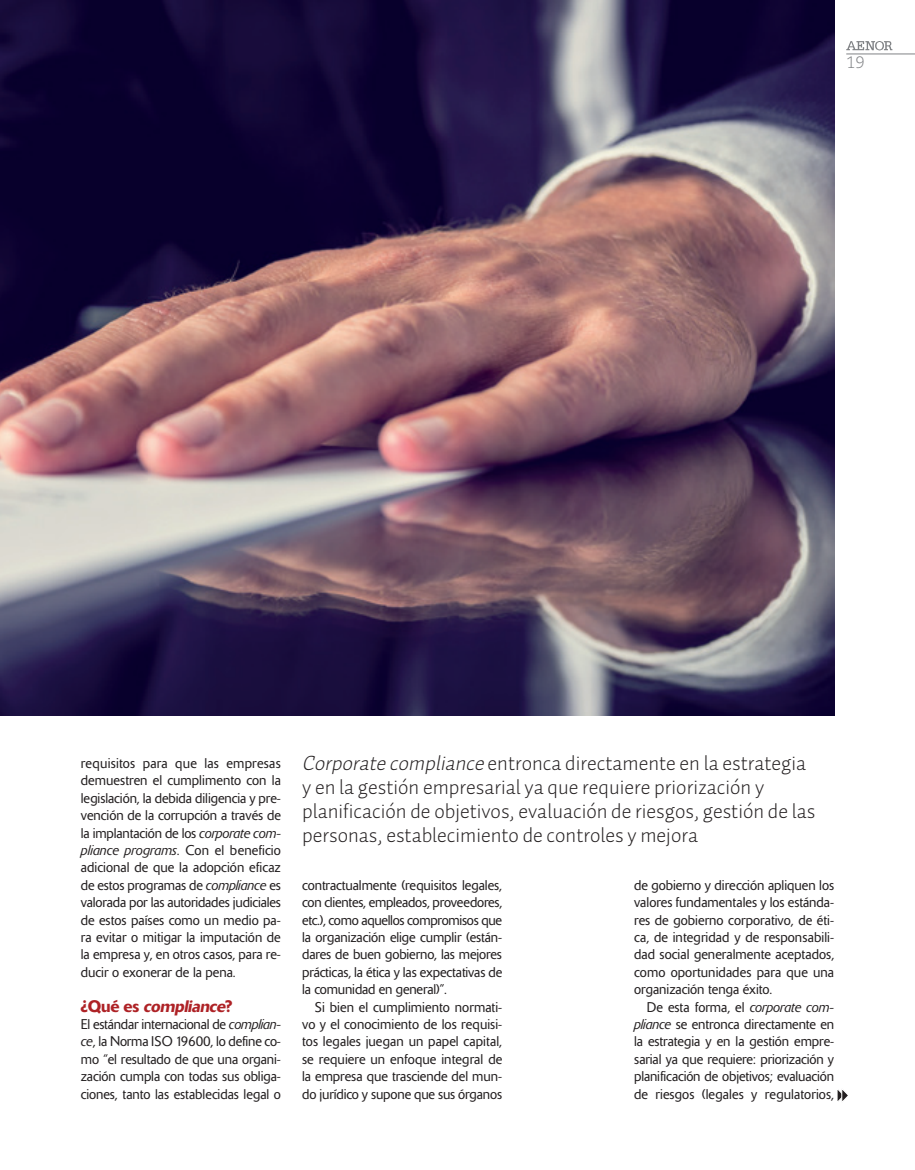
<style>
.page{position:relative;width:915px;height:1170px;background:#fff}
.page>*{position:absolute;margin:0;border:0;box-sizing:border-box;transform-origin:0 0}
._05_SUMARIO_TEMAS{font:21px/24px "Auto 1 Light LF";color:#231f20}
._04_LADILLO{font:italic 500 16.5px "Delta";color:#ae2226}
.t1{font:300 16.5px "Caecilia LT Std";color:#808285}
._04_TEXTO_CORRIDO{font:300 13.95px/17.4px "Delta";color:#231f20;text-align:justify}
.s1{font-style:italic}
.s2{font-style:normal}
</style>
<div class="page">
<hr style="left:846px;top:54px;width:68px;height:1px;background:#808285">
<svg style="left:846px;top:41px;width:46px;height:10px"></svg>
<img style="left:0;top:0;width:833px;height:715px">
<svg style="left:837px;top:1089px;width:11px;height:12px"></svg>
<p class="t1" style="left:846px;top:53px;width:20px">19</p>
<p class="_04_TEXTO_CORRIDO" style="left:81px;top:754px;width:201px">requisitos para que las empresas demuestren el cumplimento con la legislación, la debida diligencia y pre&shy;vención de la corrupción a través de la implantación de los <span class="s1">corporate com&shy;pliance programs</span>. Con el beneficio adicional de que la adopción eficaz de estos programas de <span class="s1">compliance</span> es valorada por las autoridades judiciales de estos países como un medio pa&shy;ra evitar o mitigar la imputación de la empresa y, en otros casos, para re&shy;ducir o exonerar de la pena.</p>
<p class="_04_LADILLO" style="left:81px;top:995px;width:153px"><span class="s2">¿ Q u é e s</span> compliance<span class="s2">?</span></p>
<p class="_04_TEXTO_CORRIDO" style="left:81px;top:1015px;width:201px">El estándar internacional de <span class="s1">complian&shy;ce</span>, la Norma ISO 19600, lo define co&shy;mo “el resultado de que una organi&shy;zación cumpla con todas sus obliga&shy;ciones, tanto las establecidas legal o</p>
<p class="_05_SUMARIO_TEMAS" style="left:302px;top:750px;width:514px"><span class="s1">Corporate compliance</span> entronca directamente en la estrategia y en la gestión empresarial ya que requiere priorización y planificación de objetivos, evaluación de riesgos, gestión de las personas, establecimiento de controles y mejora</p>
<p class="_04_TEXTO_CORRIDO" style="left:302px;top:876px;width:201px">contractualmente (requisitos legales, con clientes, empleados, proveedores, etc.), como aquellos compromisos que la organización elige cumplir (están&shy;dares de buen gobierno, las mejores prácticas, la ética y las expectativas de la comunidad en general)”.</p>
<p class="_04_TEXTO_CORRIDO" style="left:302px;top:998px;width:201px;text-indent:13px">Si bien el cumplimiento normati&shy;vo y el conocimiento de los requisi&shy;tos legales juegan un papel capital, se requiere un enfoque integral de la empresa que trasciende del mun&shy;do jurídico y supone que sus órganos</p>
<p class="_04_TEXTO_CORRIDO" style="left:634px;top:876px;width:201px">de gobierno y dirección apliquen los valores fundamentales y los estánda&shy;res de gobierno corporativo, de éti&shy;ca, de integridad y de responsabili&shy;dad social generalmente aceptados, como oportunidades para que una organización tenga éxito.</p>
<p class="_04_TEXTO_CORRIDO" style="left:634px;top:998px;width:201px;text-indent:13px">De esta forma, el <span class="s1">corporate com&shy;pliance</span> se entronca directamente en la estrategia y en la gestión empre&shy;sarial ya que requiere: priorización y planificación de objetivos; evaluación de riesgos (legales y regulatorios,</p>
</div>
